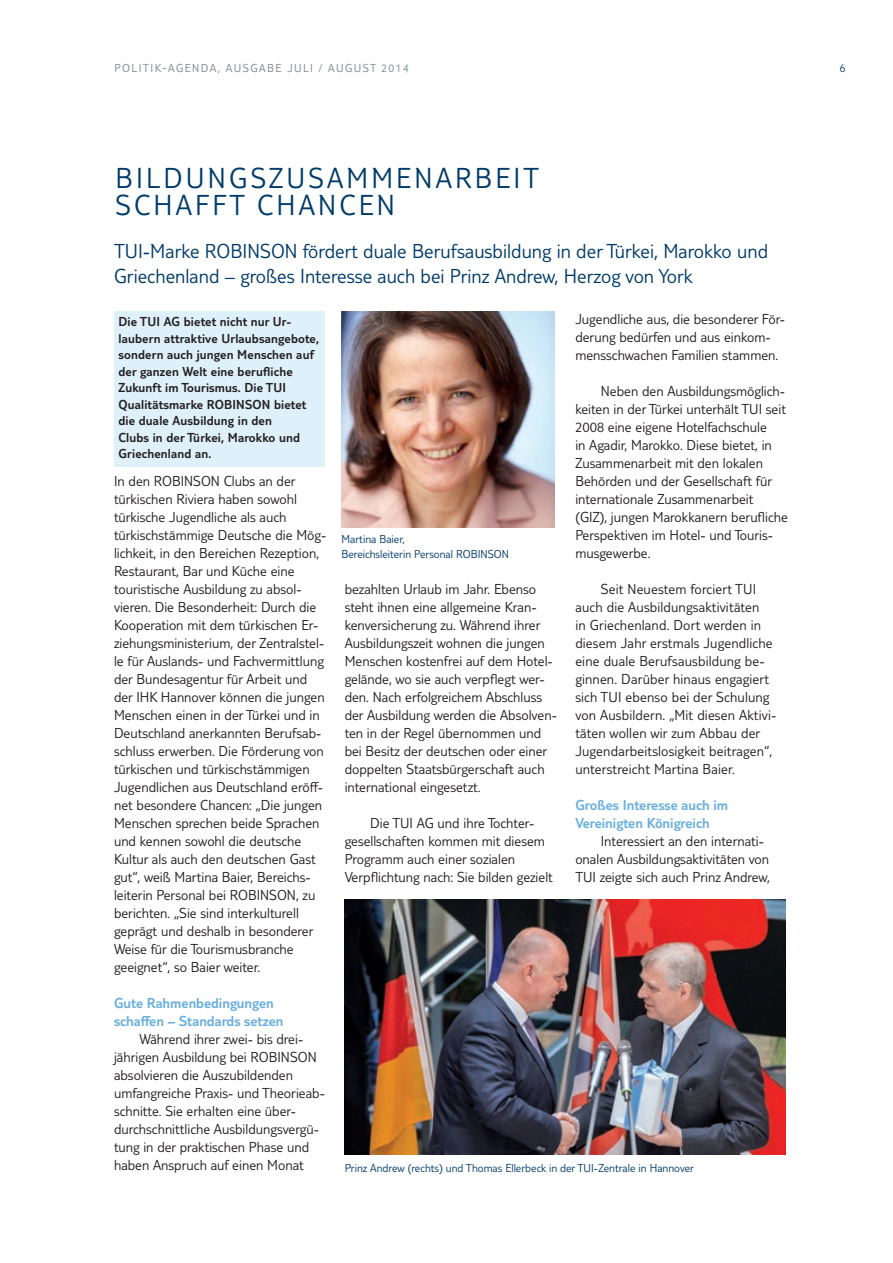
<style>
.page{position:relative;width:893px;height:1263px;background:#fff}
.page>*{position:absolute;margin:0;border:0;box-sizing:border-box;transform-origin:0 0}
.t1{font:300 30px "TUI Type";letter-spacing:.105em;color:#003b6a}
.t2{font:300 21px/25.2px "TUI Type";color:#003b6a}
.t3{font:300 15px/18px "TUI Type";color:#231f20}
.t4{font:300 15px/18px "TUI Type";color:#68aedf}
.t5{font:300 13.5px/16.5px "TUI Type";letter-spacing:.01em;color:#231f20}
.t6{font:300 12px/15px "TUI Type";color:#003b6a}
.t7{font:300 12px "TUI Type";letter-spacing:.12em;color:#7a868d}
</style>
<div class="page">
<div style="left:114px;top:311px;width:210px;height:155px;background:#def0f9"></div>
<img style="left:341px;top:311px;width:213px;height:216px">
<img style="left:345px;top:899px;width:440px;height:255px">
<p class="t7" style="left:114px;top:61px;width:231px">Politik-Agenda, Ausgabe JUL i / AUGUST</p>
<p class="t7" style="left:381px;top:61px;width:29px">2014</p>
<p class="t6" style="left:840px;top:60px;width:7px">6</p>
<h1 class="t1" style="left:77px;top:161px;width:273px">Bildungszusamm</h1>
<h1 class="t1" style="left:396px;top:161px;width:144px">enarbeit</h1>
<h1 class="t1" style="left:116px;top:188px;width:38px">schaff</h1>
<h1 class="t1" style="left:230px;top:188px;width:167px">t Chancen</h1>
<h2 class="t2" style="left:114px;top:238px;width:115px">TUI-Marke ROBINSON</h2>
<h2 class="t2" style="left:114px;top:238px;width:656px;text-indent:189px">fördert duale Berufsausbildung in der Türkei, Marokko und<br>Griechenland – großes I nteresse auch bei Prinz Andrew, Herzog von York</h2>
<p class="t5" style="left:118px;top:313px;width:202px">Die TUI AG bietet nicht nur Ur&shy;laubern attraktive Urlaubsangebote, sondern auch jungen Menschen auf der ganzen Welt eine berufliche<br>Zukunft im Tourismus. Die TUI<br>Qualitätsmarke ROBINSON bietet die duale Ausbildung in den<br>Clubs in der Türkei, Marokko und<br>Griechenland an.</p>
<p class="t3" style="left:575px;top:310px;width:211px">Jugendliche aus, die besonderer För&shy;derung bedürfen und aus einkom&shy;mensschwachen Familien stammen.</p>
<p class="t3" style="left:575px;top:382px;width:214px;text-indent:26px">Neben den Ausbildungsmöglich&shy;keiten in der Türkei unterhält TUI seit<br>2008 eine eigene Hotelfachschule<br>in Agadir, Marokko. Diese bietet, in<br>Zusammenarbeit mit den lokalen<br>Behörden und der Gesellschaft für internationale Zusammenarbeit (GIZ), jungen Marokkanern berufliche<br>Perspektiven im Hotel- und Touris&shy;musgewerbe.</p>
<p class="t3" style="left:575px;top:580px;width:202px;text-indent:26px">Seit Neuestem forciert TUI<br>auch die Ausbildungsaktivitäten<br>in Griechenland. Dort werden in diesem Jahr erstmals Jugendliche eine duale Berufsausbildung be&shy;ginnen. Darüber hinaus engagiert sich TUI ebenso bei der Schulung von Ausbildern. „Mit diesen Aktivi&shy;täten wollen wir zum Abbau der<br>Jugendarbeitslosigkeit beitragen“, unterstreicht Martina Baier.</p>
<p class="t4" style="left:575px;top:796px;width:154px">Großes Interesse auch im<br>Vereinigten Königreich</p>
<p class="t3" style="left:575px;top:832px;width:196px;text-indent:26px">I nteressiert an den internati&shy;onalen Ausbildungsaktivitäten von<br>TUI zeigte sich auch Prinz Andrew,</p>
<p class="t3" style="left:114px;top:472px;width:214px;text-indent:110px">Clubs an der türkischen Riviera haben sowohl türkische Jugendliche als auch türkischstämmige Deutsche die Mög&shy;lichkeit, in den Bereichen Rezeption, Restaurant, Bar und Küche eine touristische Ausbildung zu absol&shy;vieren. Die Besonderheit: Durch die Kooperation mit dem türkischen Er&shy;ziehungsministerium, der Zentralstel&shy;le für Auslands- und Fachvermittlung der Bundesagentur für Arbeit und der I HK Hannover können die jungen Menschen einen in der Türkei und in Deutschland anerkannten Berufsab&shy;schluss erwerben. Die Förderung von türkischen und türkischstämmigen Jugendlichen aus Deutschland eröff&shy;net besondere Chancen: „Die jungen Menschen sprechen beide Sprachen und kennen sowohl die deutsche Kultur als auch den deutschen Gast gut“, weiß Martina Baier, Bereichs&shy;leiterin Personal bei ROBINSON</p>
<p class="t3" style="left:114px;top:472px;width:58px">I n den ROBINSON</p>
<p class="t6" style="left:341px;top:531px;width:129px">Martina Baier,<br>Bereichsleiterin Personal ROBINSON</p>
<p class="t3" style="left:345px;top:580px;width:214px">bezahlten Urlaub im Jahr. Ebenso steht ihnen eine allgemeine Kran&shy;kenversicherung zu. Während ihrer Ausbildungszeit wohnen die jungen Menschen kostenfrei auf dem Hotel&shy;gelände, wo sie auch verpflegt wer&shy;den. Nach erfolgreichem Abschluss der Ausbildung werden die Absolven&shy;ten in der Regel übernommen und bei Besitz der deutschen oder einer doppelten Staatsbürgerschaft auch international eingesetzt.</p>
<p class="t3" style="left:345px;top:814px;width:210px;text-indent:26px">Die TUI AG und ihre Tochter&shy;gesellschaften kommen mit diesem<br>Programm auch einer sozialen<br>Verpflichtung nach: Sie bilden gezielt</p>
<p class="t3" style="left:114px;top:886px;width:203px;text-indent:182px">, zu berichten. „Sie sind interkulturell geprägt und deshalb in besonderer<br>Weise für die Tourismusbranche geeignet“, so Baier weiter.</p>
<p class="t4" style="left:114px;top:994px;width:171px">Gute Rahmenbedingungen schaffen – Standards setzen</p>
<p class="t3" style="left:114px;top:1030px;width:212px;text-indent:26px">Während ihrer zwei- bis drei&shy;jährigen Ausbildung bei ROBINSON absolvieren die Auszubildenden umfangreiche Praxis- und Theorieab&shy;schnitte. Sie erhalten eine über&shy;durchschnittliche Ausbildungsvergü&shy;tung in der praktischen Phase und haben Anspruch auf einen Monat</p>
<p class="t6" style="left:345px;top:1160px;width:351px">Prinz Andrew (rechts) und Thomas Ellerbeck in der TUI -Zentrale in Hannover</p>
</div>
